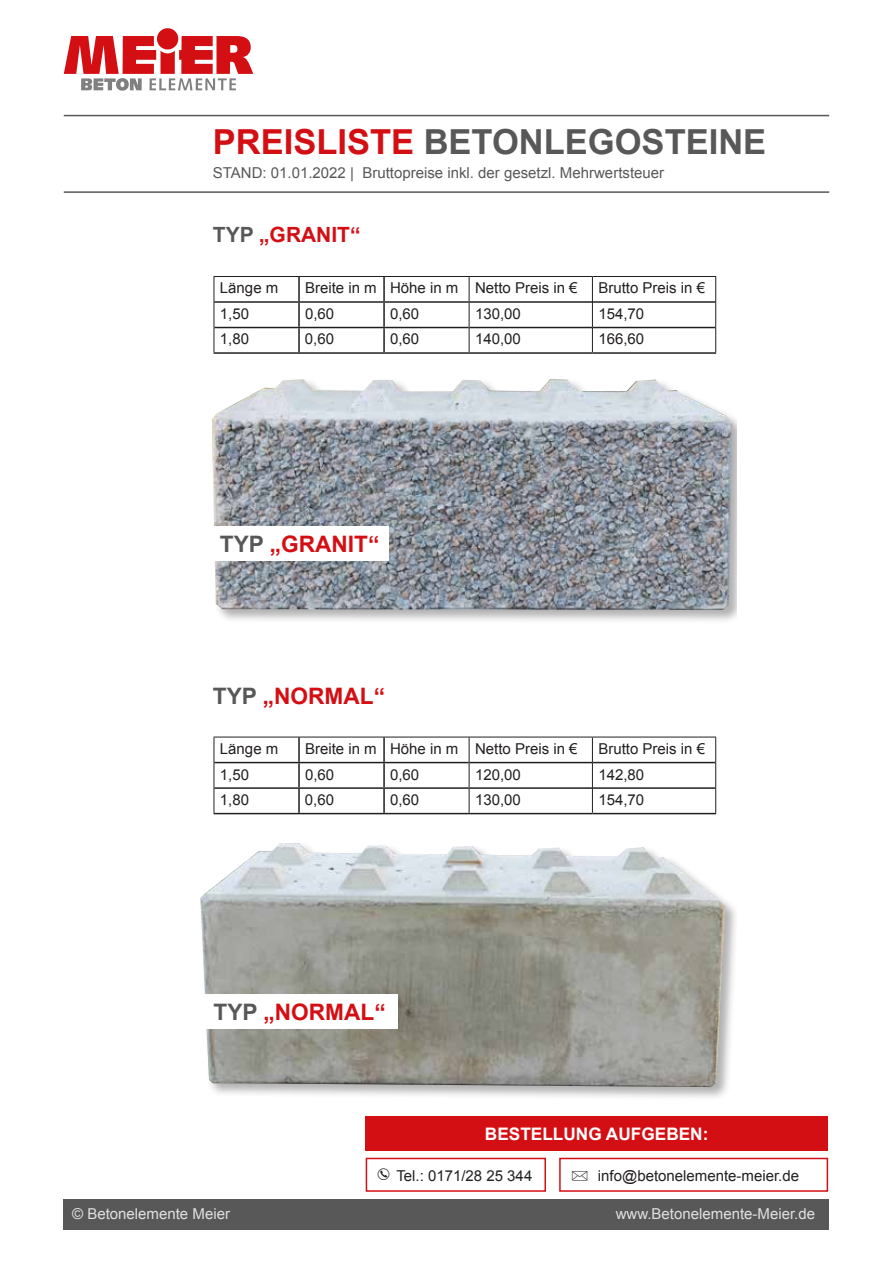
<style>
.page{position:relative;width:893px;height:1263px;background:#fff}
.page>*{position:absolute;margin:0;border:0;box-sizing:border-box;transform-origin:0 0}
.t1{font:700 34.5px "Arial";color:#585858}
.t2{font:700 22.65px "Arial";color:#d40f14}
.t3{font:700 21px "Arial";color:#d40f14}
.t4{font:700 17.25px "Arial";color:#fff}
.t5{font:15px "Arial";color:#231f20}
.t6{font:15px "Arial";color:#585858}
.t7{font:15px "Arial";color:#e1e1e1}
.s1{color:#d40f14}
.s2{color:#585858}
</style>
<div class="page">
<div style="left:64px;top:1199px;width:765px;height:31px;background:#585858"></div>
<div style="left:157px;top:28px;width:21px;height:21px;background:#d40f14;border-radius:50%"></div>
<svg style="left:64px;top:36px;width:189px;height:55px"></svg>
<hr style="left:64px;top:115px;width:765px;height:1px;background:#585858">
<hr style="left:64px;top:191px;width:765px;height:2px;background:#585858">
<div style="left:199px;top:841px;width:537px;height:260px;background:#231f20;opacity:.35"></div>
<img style="left:200px;top:843px;width:525px;height:244px">
<hr style="left:298px;top:277px;width:2px;height:24px;background:#231f20">
<hr style="left:383px;top:277px;width:2px;height:24px;background:#231f20">
<hr style="left:214px;top:301px;width:85px;height:2px;background:#231f20">
<hr style="left:299px;top:301px;width:85px;height:2px;background:#231f20">
<hr style="left:298px;top:303px;width:2px;height:24px;background:#231f20">
<hr style="left:384px;top:301px;width:85px;height:2px;background:#231f20">
<hr style="left:383px;top:303px;width:2px;height:24px;background:#231f20">
<hr style="left:469px;top:301px;width:123px;height:2px;background:#231f20">
<hr style="left:593px;top:301px;width:122px;height:2px;background:#231f20">
<hr style="left:214px;top:327px;width:85px;height:1px;background:#231f20">
<hr style="left:299px;top:327px;width:85px;height:1px;background:#231f20">
<hr style="left:298px;top:328px;width:2px;height:24px;background:#231f20">
<hr style="left:384px;top:327px;width:85px;height:1px;background:#231f20">
<hr style="left:383px;top:328px;width:2px;height:24px;background:#231f20">
<hr style="left:469px;top:327px;width:123px;height:1px;background:#231f20">
<hr style="left:593px;top:327px;width:122px;height:1px;background:#231f20">
<hr style="left:214px;top:352px;width:85px;height:2px;background:#231f20">
<hr style="left:299px;top:352px;width:85px;height:2px;background:#231f20">
<hr style="left:384px;top:352px;width:85px;height:2px;background:#231f20">
<hr style="left:469px;top:352px;width:123px;height:2px;background:#231f20">
<hr style="left:592px;top:352px;width:124px;height:2px;background:#231f20">
<hr style="left:214px;top:276px;width:85px;height:1px;background:#231f20">
<hr style="left:299px;top:276px;width:85px;height:1px;background:#231f20">
<hr style="left:384px;top:276px;width:85px;height:1px;background:#231f20">
<hr style="left:469px;top:276px;width:123px;height:1px;background:#231f20">
<hr style="left:592px;top:276px;width:124px;height:1px;background:#231f20">
<svg style="left:214px;top:277px;width:1px;height:75px"></svg>
<svg style="left:469px;top:277px;width:1px;height:75px"></svg>
<svg style="left:592px;top:277px;width:1px;height:75px"></svg>
<svg style="left:715px;top:277px;width:1px;height:75px"></svg>
<hr style="left:298px;top:737px;width:2px;height:25px;background:#231f20">
<hr style="left:383px;top:737px;width:2px;height:25px;background:#231f20">
<hr style="left:214px;top:762px;width:85px;height:1px;background:#231f20">
<hr style="left:299px;top:762px;width:85px;height:1px;background:#231f20">
<hr style="left:298px;top:763px;width:2px;height:24px;background:#231f20">
<hr style="left:384px;top:762px;width:85px;height:1px;background:#231f20">
<hr style="left:383px;top:763px;width:2px;height:24px;background:#231f20">
<hr style="left:469px;top:762px;width:123px;height:1px;background:#231f20">
<hr style="left:593px;top:762px;width:122px;height:1px;background:#231f20">
<hr style="left:214px;top:787px;width:85px;height:2px;background:#231f20">
<hr style="left:299px;top:787px;width:85px;height:2px;background:#231f20">
<hr style="left:298px;top:789px;width:2px;height:24px;background:#231f20">
<hr style="left:384px;top:787px;width:85px;height:2px;background:#231f20">
<hr style="left:383px;top:789px;width:2px;height:24px;background:#231f20">
<hr style="left:469px;top:787px;width:123px;height:2px;background:#231f20">
<hr style="left:593px;top:787px;width:122px;height:2px;background:#231f20">
<hr style="left:214px;top:813px;width:85px;height:1px;background:#231f20">
<hr style="left:299px;top:813px;width:85px;height:1px;background:#231f20">
<hr style="left:384px;top:813px;width:85px;height:1px;background:#231f20">
<hr style="left:469px;top:813px;width:123px;height:1px;background:#231f20">
<hr style="left:592px;top:813px;width:124px;height:1px;background:#231f20">
<hr style="left:214px;top:737px;width:85px;height:1px;background:#231f20">
<hr style="left:299px;top:737px;width:85px;height:1px;background:#231f20">
<hr style="left:384px;top:737px;width:85px;height:1px;background:#231f20">
<hr style="left:469px;top:737px;width:123px;height:1px;background:#231f20">
<hr style="left:592px;top:737px;width:124px;height:1px;background:#231f20">
<svg style="left:214px;top:737px;width:1px;height:76px"></svg>
<svg style="left:469px;top:737px;width:1px;height:76px"></svg>
<svg style="left:592px;top:737px;width:1px;height:76px"></svg>
<svg style="left:715px;top:737px;width:1px;height:76px"></svg>
<div style="left:210px;top:377px;width:526px;height:247px;background:#231f20;opacity:.35"></div>
<img style="left:212px;top:379px;width:520px;height:231px">
<div style="left:193px;top:527px;width:196px;height:34px;background:#fff"></div>
<div style="left:187px;top:995px;width:211px;height:34px;background:#fff"></div>
<div style="left:559px;top:1158px;width:269px;height:34px;border:2px solid #d40f14"></div>
<div style="left:366px;top:1158px;width:180px;height:34px;border:2px solid #d40f14"></div>
<div style="left:366px;top:1117px;width:462px;height:34px;background:#d40f14"></div>
<h1 class="t1" style="left:213px;top:120px;width:555px"><span class="s1">PREISLISTE</span> BETONLEGOSTEINE</h1>
<p class="t6" style="left:213px;top:163px;width:453px">STAND: 01.01.2022 | Bruttopreise inkl. der gesetzl. Mehrwertsteuer</p>
<h3 class="t3" style="left:213px;top:221px;width:149px"><span class="s2">TYP</span> „GRANIT“</h3>
<p class="t5" style="left:220px;top:278px;width:60px">Länge m</p>
<p class="t5" style="left:305px;top:278px;width:274px">Breite in m Höhe in m Netto Preis in €</p>
<p class="t5" style="left:598px;top:278px;width:108px">Brutto Preis in €</p>
<p class="t5" style="left:220px;top:304px;width:31px">1,50</p>
<p class="t5" style="left:305px;top:304px;width:31px">0,60</p>
<p class="t5" style="left:390px;top:304px;width:31px">0,60</p>
<p class="t5" style="left:475px;top:304px;width:47px">130,00</p>
<p class="t5" style="left:598px;top:304px;width:47px">154,70</p>
<p class="t5" style="left:220px;top:329px;width:31px">1,80</p>
<p class="t5" style="left:305px;top:329px;width:31px">0,60</p>
<p class="t5" style="left:390px;top:329px;width:31px">0,60</p>
<p class="t5" style="left:475px;top:329px;width:47px">140,00</p>
<p class="t5" style="left:598px;top:329px;width:47px">166,60</p>
<h2 class="t2" style="left:220px;top:530px;width:161px"><span class="s2">TYP</span> „GRANIT“</h2>
<h2 class="t2" style="left:213px;top:681px;width:174px"><span class="s2">TYP</span> „NORMAL“</h2>
<p class="t5" style="left:220px;top:739px;width:60px">Länge m</p>
<p class="t5" style="left:305px;top:739px;width:274px">Breite in m Höhe in m Netto Preis in €</p>
<p class="t5" style="left:598px;top:739px;width:108px">Brutto Preis in €</p>
<p class="t5" style="left:220px;top:764px;width:31px">1,50</p>
<p class="t5" style="left:305px;top:764px;width:31px">0,60</p>
<p class="t5" style="left:390px;top:764px;width:31px">0,60</p>
<p class="t5" style="left:475px;top:764px;width:47px">120,00</p>
<p class="t5" style="left:598px;top:764px;width:47px">142,80</p>
<p class="t5" style="left:220px;top:790px;width:31px">1,80</p>
<p class="t5" style="left:305px;top:790px;width:31px">0,60</p>
<p class="t5" style="left:390px;top:790px;width:31px">0,60</p>
<p class="t5" style="left:475px;top:790px;width:47px">130,00</p>
<p class="t5" style="left:598px;top:790px;width:47px">154,70</p>
<h2 class="t2" style="left:213px;top:997px;width:174px"><span class="s2">TYP</span> „NORMAL“</h2>
<p class="t4" style="left:485px;top:1122px;width:225px">BESTELLUNG AUFGEBEN:</p>
<p class="t5" style="left:396px;top:1166px;width:137px">Tel.: 0171/28 25 344</p>
<p class="t5" style="left:571px;top:1166px;width:230px">◆ info@betonelemente-meier.de</p>
<p class="t7" style="left:72px;top:1203px;width:159px">© Betonelemente Meier</p>
<p class="t7" style="left:616px;top:1203px;width:201px">www.Betonelemente-Meier.de</p>
</div>
